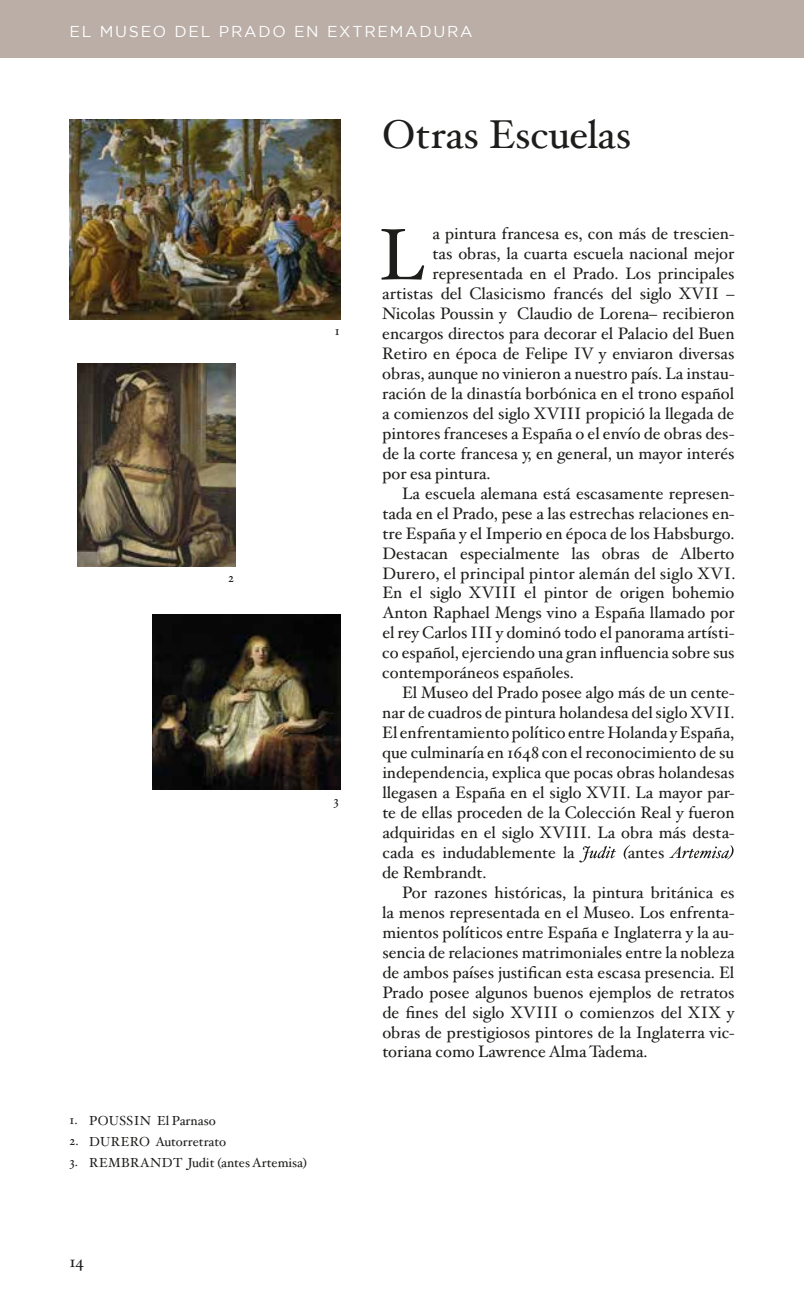
<style>
.page{position:relative;width:804px;height:1315px;background:#fff}
.page>*{position:absolute;margin:0;border:0;box-sizing:border-box;transform-origin:0 0}
.t1{font:72.8px "Hoefler Text";color:#1d1d1b}
.t2{font:40.25px "Hoefler Text";letter-spacing:-.005em;color:#1d1d1b}
.t3{font:16.62px "Hoefler Text";color:#1d1d1b}
.t4{font:15.75px "Gotham";letter-spacing:.11em;color:#fff}
.t5{font:13.12px/21px "Hoefler Text";color:#1d1d1b}
.s1{font-family:"Hoefler Titling HTF Bd Roman"}
</style>
<div class="page">
<svg style="left:579px;top:845px;width:51px;height:17px"></svg>
<svg style="left:669px;top:845px;width:64px;height:14px"></svg>
<img style="left:152px;top:614px;width:188px;height:175px">
<img style="left:77px;top:364px;width:158px;height:202px">
<img style="left:69px;top:119px;width:271px;height:200px">
<div style="left:0;top:0;width:804px;height:57px;background:#baaea7"></div>
<p class="t4" style="left:70px;top:23px;width:404px">EL MUSEO DEL PRADO EN EXTREMADURA</p>
<p class="t5" style="left:228px;top:567px;width:7px">2</p>
<p class="t5" style="left:335px;top:321px;width:6px">1</p>
<p class="t5" style="left:333px;top:790px;width:7px">3</p>
<p class="t5" style="left:69px;top:1110px;width:11px;text-align:justify">1.<br>2.<br>3.</p>
<p class="t5" style="left:89px;top:1110px;width:219px">POUSSIN El Parnaso<br>DURERO Autorretrato<br>REMBRANDT Judit (antes Artemisa)</p>
<p class="t3" style="left:69px;top:1252px;width:16px">14</p>
<h2 class="t2" style="left:382px;top:111px;width:250px">Otras Escuelas</h2>
<h1 class="t1" style="left:379px;top:211px;width:46px">L</h1>
<p class="t3" style="left:432px;top:224px;width:303px">a pintura francesa es, con más de trescien-</p>
<p class="t3" style="left:432px;top:244px;width:303px">tas obras, la cuarta escuela nacional mejor</p>
<p class="t3" style="left:432px;top:264px;width:303px">representada en el Prado. Los principales</p>
<p class="t3" style="left:382px;top:284px;width:353px">artistas del Clasicismo francés del siglo XVII –</p>
<p class="t3" style="left:382px;top:304px;width:354px">Nicolas Poussin y Claudio de Lorena– recibieron</p>
<p class="t3" style="left:382px;top:324px;width:354px">encargos directos para decorar el Palacio del Buen</p>
<p class="t3" style="left:382px;top:344px;width:353px">Retiro en época de Felipe IV y enviaron diversas</p>
<p class="t3" style="left:382px;top:363px;width:354px">obras, aunque no vinieron a nuestro pa<span class="s1">í</span>s. La instau-</p>
<p class="t3" style="left:382px;top:383px;width:353px">ración de la dinast<span class="s1">í</span>a borbónica en el trono español</p>
<p class="t3" style="left:382px;top:403px;width:353px">a comienzos del siglo XVIII propició la llegada de</p>
<p class="t3" style="left:382px;top:423px;width:354px">pintores franceses a España o el env<span class="s1">í</span>o de obras des-</p>
<p class="t3" style="left:382px;top:443px;width:353px">de la corte francesa y, en general, un mayor interés</p>
<p class="t3" style="left:382px;top:463px;width:110px">por esa pintura.</p>
<p class="t3" style="left:402px;top:483px;width:334px">La escuela alemana está escasamente represen-</p>
<p class="t3" style="left:382px;top:503px;width:354px">tada en el Prado, pese a las estrechas relaciones en-</p>
<p class="t3" style="left:382px;top:523px;width:354px">tre España y el Imperio en época de los Habsburgo.</p>
<p class="t3" style="left:382px;top:543px;width:353px">Destacan especialmente las obras de Alberto</p>
<p class="t3" style="left:382px;top:563px;width:354px">Durero, el principal pintor alemán del siglo XVI.</p>
<p class="t3" style="left:382px;top:583px;width:353px">En el siglo XVIII el pintor de origen bohemio</p>
<p class="t3" style="left:382px;top:603px;width:354px">Anton Raphael Mengs vino a España llamado por</p>
<p class="t3" style="left:382px;top:623px;width:353px">el rey Carlos III y dominó todo el panorama art<span class="s1">í</span>sti-</p>
<p class="t3" style="left:382px;top:643px;width:354px">co español, ejerciendo una gran influencia sobre sus</p>
<p class="t3" style="left:382px;top:663px;width:193px">contemporáneos españoles.</p>
<p class="t3" style="left:402px;top:683px;width:334px">El Museo del Prado posee algo más de un cente-</p>
<p class="t3" style="left:382px;top:703px;width:354px">nar de cuadros de pintura holandesa del sigloXVII.</p>
<p class="t3" style="left:382px;top:723px;width:353px">El enfrentamiento pol<span class="s1">í</span>tico entre Holanda yEspaña,</p>
<p class="t3" style="left:382px;top:743px;width:353px">que culminar<span class="s1">í</span>a en 1648 con el reconocimiento de su</p>
<p class="t3" style="left:382px;top:762px;width:354px">independencia, explica que pocas obras holandesas</p>
<p class="t3" style="left:382px;top:782px;width:354px">llegasen a España en el siglo XVII. La mayor par-</p>
<p class="t3" style="left:382px;top:802px;width:354px">te de ellas proceden de la Colección Real y fueron</p>
<p class="t3" style="left:382px;top:822px;width:354px">adquiridas en el siglo XVIII. La obra más desta-</p>
<p class="t3" style="left:382px;top:842px;width:194px">cada es indudablemente la</p>
<p class="t3" style="left:628px;top:842px;width:38px">antes</p>
<p class="t3" style="left:382px;top:862px;width:106px">de Rembrandt.</p>
<p class="t3" style="left:402px;top:882px;width:334px">Por razones históricas, la pintura británica es</p>
<p class="t3" style="left:382px;top:902px;width:353px">la menos representada en el Museo. Los enfrenta-</p>
<p class="t3" style="left:382px;top:922px;width:353px">mientos pol<span class="s1">í</span>ticos entre España e Inglaterra y la au-</p>
<p class="t3" style="left:382px;top:942px;width:354px">sencia de relaciones matrimoniales entre la nobleza</p>
<p class="t3" style="left:382px;top:962px;width:353px">de ambos pa<span class="s1">í</span>ses justifican esta escasa presencia. El</p>
<p class="t3" style="left:382px;top:982px;width:354px">Prado posee algunos buenos ejemplos de retratos</p>
<p class="t3" style="left:382px;top:1002px;width:353px">de fines del siglo XVIII o comienzos del XIX y</p>
<p class="t3" style="left:382px;top:1022px;width:354px">obras de prestigiosos pintores de la Inglaterra vic-</p>
<p class="t3" style="left:382px;top:1042px;width:267px">toriana como Lawrence Alma Tadema.</p>
</div>
